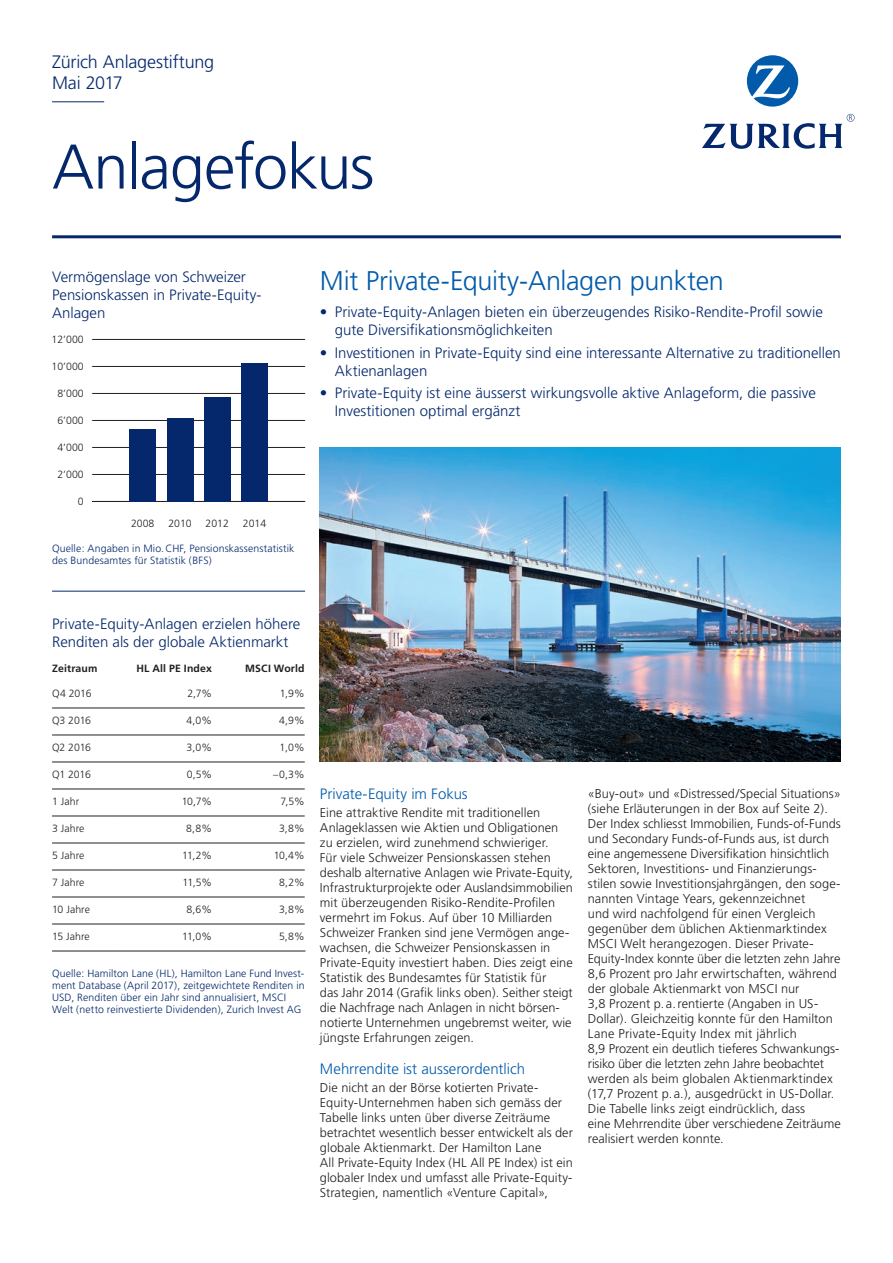
<style>
.page{position:relative;width:893px;height:1263px;background:#fff}
.page>*{position:absolute;margin:0;border:0;box-sizing:border-box;transform-origin:0 0}
.t1{font:300 63px "Frutiger";letter-spacing:-.02em;color:#04286b}
.t2{font:300 27px "Frutiger";letter-spacing:-.015em;color:#015aaa}
.t3{font:300 18px/21px "Frutiger";letter-spacing:-.01em;color:#04286b}
.t4{font:300 15px/18px "Frutiger";color:#04286b}
.t5{font:300 15px "Frutiger";letter-spacing:-.005em;color:#015aaa}
.t6{font:300 12.75px/15px "Frutiger";letter-spacing:.005em;color:#231f20}
.t7{font:300 10.5px/12px "Frutiger";letter-spacing:.01em;color:#04286b}
.t8{font:300 10.5px "Frutiger";color:#231f20}
.t9{font:700 10.5px "Frutiger";letter-spacing:.02em;color:#231f20}
</style>
<div class="page">
<hr style="left:52px;top:101px;width:52px;height:1px;background:#04286b">
<hr style="left:52px;top:235px;width:789px;height:3px;background:#04286b">
<img style="left:320px;top:447px;width:521px;height:315px">
<hr style="left:92px;top:501px;width:213px;height:1px;background:#231f20">
<hr style="left:92px;top:474px;width:213px;height:1px;background:#231f20">
<hr style="left:92px;top:447px;width:213px;height:1px;background:#231f20">
<hr style="left:92px;top:420px;width:213px;height:1px;background:#231f20">
<hr style="left:92px;top:393px;width:213px;height:1px;background:#231f20">
<hr style="left:92px;top:366px;width:213px;height:1px;background:#231f20">
<hr style="left:92px;top:339px;width:213px;height:1px;background:#231f20">
<div style="left:241px;top:363px;width:27px;height:138px;background:#04286b"></div>
<div style="left:204px;top:397px;width:26px;height:104px;background:#04286b"></div>
<div style="left:167px;top:418px;width:26px;height:83px;background:#04286b"></div>
<div style="left:130px;top:429px;width:26px;height:72px;background:#04286b"></div>
<hr style="left:52px;top:591px;width:253px;height:1px;background:#04286b">
<svg style="left:52px;top:707px;width:253px;height:244px"></svg>
<hr style="left:52px;top:708px;width:67px;height:1px;background:#231f20">
<hr style="left:119px;top:708px;width:93px;height:1px;background:#231f20">
<hr style="left:212px;top:708px;width:93px;height:1px;background:#231f20">
<hr style="left:52px;top:735px;width:67px;height:1px;background:#231f20">
<hr style="left:119px;top:735px;width:93px;height:1px;background:#231f20">
<hr style="left:212px;top:735px;width:93px;height:1px;background:#231f20">
<hr style="left:52px;top:762px;width:67px;height:1px;background:#231f20">
<hr style="left:119px;top:762px;width:93px;height:1px;background:#231f20">
<hr style="left:212px;top:762px;width:93px;height:1px;background:#231f20">
<hr style="left:52px;top:789px;width:67px;height:1px;background:#231f20">
<hr style="left:119px;top:789px;width:93px;height:1px;background:#231f20">
<hr style="left:212px;top:789px;width:93px;height:1px;background:#231f20">
<hr style="left:52px;top:816px;width:67px;height:1px;background:#231f20">
<hr style="left:119px;top:816px;width:93px;height:1px;background:#231f20">
<hr style="left:212px;top:816px;width:93px;height:1px;background:#231f20">
<hr style="left:52px;top:843px;width:67px;height:1px;background:#231f20">
<hr style="left:119px;top:843px;width:93px;height:1px;background:#231f20">
<hr style="left:212px;top:843px;width:93px;height:1px;background:#231f20">
<hr style="left:52px;top:870px;width:67px;height:1px;background:#231f20">
<hr style="left:119px;top:870px;width:93px;height:1px;background:#231f20">
<hr style="left:212px;top:870px;width:93px;height:1px;background:#231f20">
<hr style="left:52px;top:897px;width:67px;height:1px;background:#231f20">
<hr style="left:119px;top:897px;width:93px;height:1px;background:#231f20">
<hr style="left:212px;top:897px;width:93px;height:1px;background:#231f20">
<hr style="left:52px;top:924px;width:67px;height:1px;background:#231f20">
<hr style="left:119px;top:924px;width:93px;height:1px;background:#231f20">
<hr style="left:212px;top:924px;width:93px;height:1px;background:#231f20">
<hr style="left:52px;top:951px;width:67px;height:1px;background:#231f20">
<hr style="left:119px;top:951px;width:93px;height:1px;background:#231f20">
<hr style="left:212px;top:951px;width:93px;height:1px;background:#231f20">
<svg style="left:747px;top:55px;width:51px;height:52px"></svg>
<svg style="left:702px;top:114px;width:152px;height:35px"></svg>
<h3 class="t3" style="left:52px;top:51px;width:164px">Zürich Anlagestiftung<br>Mai 2017</h3>
<h1 class="t1" style="left:52px;top:131px;width:324px">Anlagefokus</h1>
<p class="t4" style="left:52px;top:268px;width:211px">Vermögenslage von Schweizer<br>Pensionskassen in Private-Equity-<br>Anlagen</p>
<p class="t8" style="left:52px;top:334px;width:34px">12’000</p>
<p class="t8" style="left:52px;top:361px;width:34px">10’000</p>
<p class="t8" style="left:57px;top:388px;width:28px">8’000</p>
<p class="t8" style="left:57px;top:414px;width:28px">6’000</p>
<p class="t8" style="left:57px;top:441px;width:28px">4’000</p>
<p class="t8" style="left:57px;top:468px;width:28px">2’000</p>
<p class="t8" style="left:78px;top:495px;width:7px">0</p>
<p class="t8" style="left:131px;top:517px;width:25px">2008</p>
<p class="t8" style="left:168px;top:517px;width:25px">2010</p>
<p class="t8" style="left:206px;top:517px;width:25px">2012</p>
<p class="t8" style="left:243px;top:517px;width:25px">2014</p>
<p class="t7" style="left:52px;top:542px;width:244px">Quelle: Angaben in Mio.CHF, Pensionskassenstatistik des Bundesamtes für Statistik (BFS)</p>
<h2 class="t2" style="left:320px;top:266px;width:405px">Mit Private-Equity-Anlagen punkten</h2>
<p class="t4" style="left:335px;top:303px;width:490px;text-indent:-15px">• Private-Equity-Anlagen bieten ein überzeugendes Risiko-Rendite-Profil sowie gute Diversifikationsmöglichkeiten</p>
<p class="t4" style="left:335px;top:343px;width:507px;text-indent:-15px">• Investitionen in Private-Equity sind eine interessante Alternative zu traditionellen<br>Aktienanlagen</p>
<p class="t4" style="left:335px;top:384px;width:483px;text-indent:-15px">• Private-Equity ist eine äusserst wirkungsvolle aktive Anlageform, die passive<br>Investitionen optimal ergänzt</p>
<p class="t4" style="left:52px;top:614px;width:250px">Private-Equity-Anlagen erzielen höhere<br>Renditen als der globale Aktienmarkt</p>
<p class="t9" style="left:52px;top:662px;width:47px">Zeitraum</p>
<p class="t9" style="left:136px;top:662px;width:77px">HL All PE Index</p>
<p class="t9" style="left:245px;top:662px;width:61px">MSCI World</p>
<p class="t8" style="left:52px;top:688px;width:41px">Q4 2016</p>
<p class="t8" style="left:187px;top:688px;width:26px">2,7%</p>
<p class="t8" style="left:280px;top:688px;width:26px">1,9%</p>
<p class="t8" style="left:52px;top:715px;width:40px">Q3 2016</p>
<p class="t8" style="left:186px;top:715px;width:27px">4,0%</p>
<p class="t8" style="left:279px;top:715px;width:27px">4,9%</p>
<p class="t8" style="left:52px;top:742px;width:40px">Q2 2016</p>
<p class="t8" style="left:187px;top:742px;width:27px">3,0%</p>
<p class="t8" style="left:280px;top:742px;width:27px">1,0%</p>
<p class="t8" style="left:52px;top:769px;width:40px">Q1 2016</p>
<p class="t8" style="left:187px;top:769px;width:27px">0,5%</p>
<p class="t8" style="left:273px;top:769px;width:33px">–0,3%</p>
<p class="t8" style="left:52px;top:796px;width:29px">1 Jahr</p>
<p class="t8" style="left:182px;top:796px;width:32px">10,7%</p>
<p class="t8" style="left:281px;top:796px;width:26px">7,5%</p>
<p class="t8" style="left:52px;top:823px;width:34px">3 Jahre</p>
<p class="t8" style="left:186px;top:823px;width:27px">8,8%</p>
<p class="t8" style="left:279px;top:823px;width:27px">3,8%</p>
<p class="t8" style="left:52px;top:850px;width:34px">5 Jahre</p>
<p class="t8" style="left:182px;top:850px;width:31px">11,2%</p>
<p class="t8" style="left:274px;top:850px;width:33px">10,4%</p>
<p class="t8" style="left:52px;top:877px;width:34px">7 Jahre</p>
<p class="t8" style="left:183px;top:877px;width:31px">11,5%</p>
<p class="t8" style="left:279px;top:877px;width:27px">8,2%</p>
<p class="t8" style="left:52px;top:904px;width:40px">10 Jahre</p>
<p class="t8" style="left:187px;top:904px;width:27px">8,6%</p>
<p class="t8" style="left:279px;top:904px;width:27px">3,8%</p>
<p class="t8" style="left:52px;top:931px;width:39px">15 Jahre</p>
<p class="t8" style="left:182px;top:931px;width:32px">11,0%</p>
<p class="t8" style="left:279px;top:931px;width:27px">5,8%</p>
<p class="t7" style="left:52px;top:967px;width:254px">Quelle: Hamilton Lane (HL), Hamilton Lane Fund Invest&shy;ment Database (April 2017), zeitgewichtete Renditen in USD, Renditen über ein Jahr sind annualisiert, MSCI Welt (netto reinvestierte Dividenden), Zurich Invest AG</p>
<p class="t5" style="left:320px;top:786px;width:149px">Private-Equity im Fokus</p>
<p class="t6" style="left:320px;top:805px;width:255px">Eine attraktive Rendite mit traditionellen Anlageklassen wie Aktien und Obligationen zu erzielen, wird zunehmend schwieriger.<br>Für viele Schweizer Pensionskassen stehen deshalb alternative Anlagen wie Private-Equity, Infrastrukturprojekte oder Auslandsimmobilien mit überzeugenden Risiko-Rendite-Profilen vermehrt im Fokus. Auf über 10 Milliarden Schweizer Franken sind jene Vermögen ange&shy;wachsen, die Schweizer Pensionskassen in Private-Equity investiert haben. Dies zeigt eine Statistik des Bundesamtes für Statistik für<br>das Jahr 2014 (Grafik links oben). Seither steigt die Nachfrage nach Anlagen in nicht börsen&shy;notierte Unternehmen ungebremst weiter, wie jüngste Erfahrungen zeigen.</p>
<p class="t5" style="left:320px;top:1060px;width:207px">Mehrrendite ist ausserordentlich</p>
<p class="t6" style="left:320px;top:1080px;width:254px">Die nicht an der Börse kotierten Private-Equity-Unternehmen haben sich gemäss der Tabelle links unten über diverse Zeiträume betrachtet wesentlich besser entwickelt als der globale Aktienmarkt. Der Hamilton Lane<br>All Private-Equity Index (HL All PE Index) ist ein globaler Index und umfasst alle Private-Equity-Strategien, namentlich «Venture Capital»,</p>
<p class="t6" style="left:588px;top:786px;width:254px">«Buy-out» und «Distressed/Special Situations» (siehe Erläuterungen in der Box auf Seite 2).<br>Der Index schliesst Immobilien, Funds-of-Funds und Secondary Funds-of-Funds aus, ist durch eine angemessene Diversifikation hinsichtlich Sektoren, Investitions- und Finanzierungs&shy;stilen sowie Investitionsjahrgängen, den soge&shy;nannten Vintage Years, gekennzeichnet<br>und wird nachfolgend für einen Vergleich gegenüber dem üblichen Aktienmarktindex MSCI Welt herangezogen. Dieser Private-Equity-Index konnte über die letzten zehn Jahre 8,6 Prozent pro Jahr erwirtschaften, während der globale Aktienmarkt von MSCI nur<br>3,8 Prozent p.a.rentierte (Angaben in US-Dollar). Gleichzeitig konnte für den Hamilton Lane Private-Equity Index mit jährlich<br>8,9 Prozent ein deutlich tieferes Schwankungs&shy;risiko über die letzten zehn Jahre beobachtet werden als beim globalen Aktienmarktindex (17,7 Prozent p.a.), ausgedrückt in US-Dollar.<br>Die Tabelle links zeigt eindrücklich, dass<br>eine Mehrrendite über verschiedene Zeiträume realisiert werden konnte.</p>
</div>
